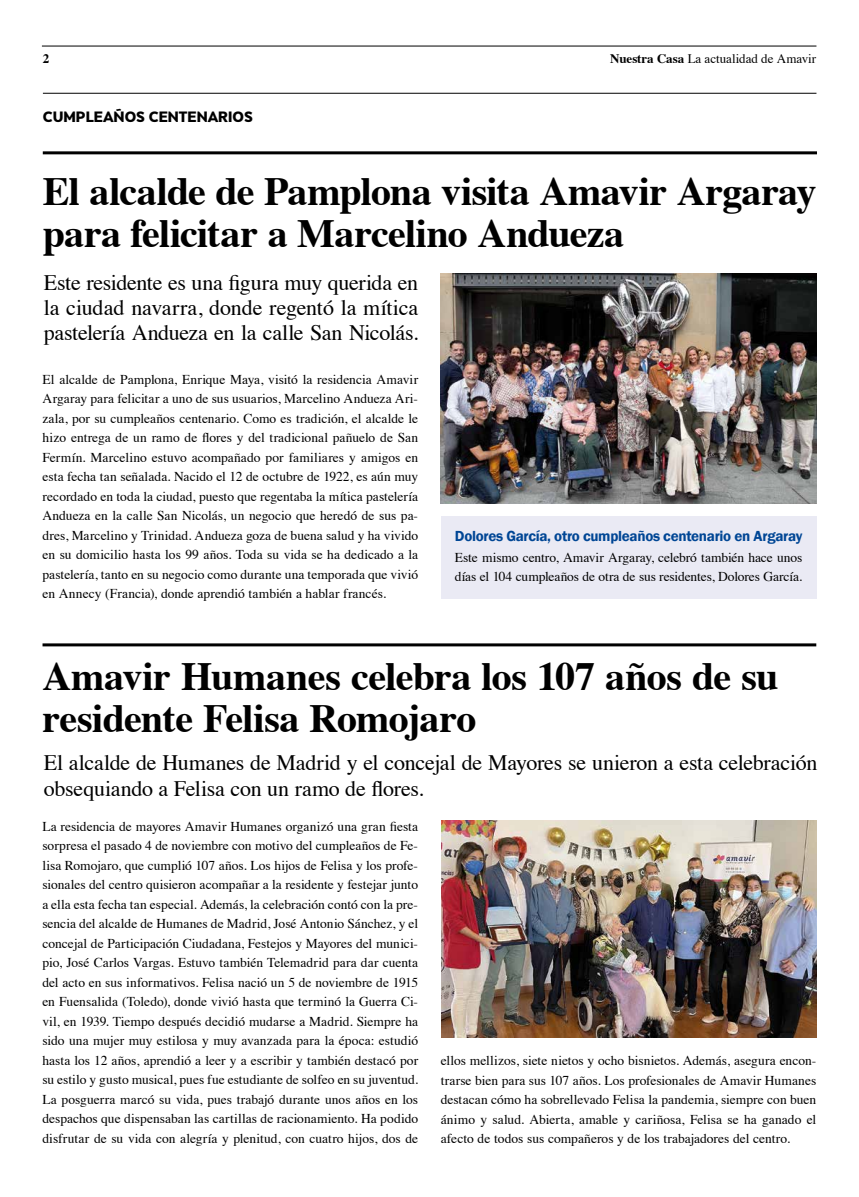
<style>
.page{position:relative;width:859px;height:1197px;background:#fff}
.page>*{position:absolute;margin:0;border:0;box-sizing:border-box;transform-origin:0 0}
.t1{font:700 40px/42px "Times";letter-spacing:-.02em;color:#000}
.t2{font:22px/25px "Times";letter-spacing:-.01em;color:#000;text-align:justify}
.t3{font:600 15px "Franklin Gothic";letter-spacing:-.02em;color:#004695}
.t4{font:900 14px "Skola Sans";color:#000}
.t5{font:13.5px/19.5px "Times";color:#000;text-align:justify}
.t6{font:13px "Times";color:#000}
.t7{font:700 13px "Times";color:#000}
.s1{font-weight:700}
</style>
<div class="page">
<div style="left:441px;top:516px;width:375px;height:82px;background:#eaeaf4"></div>
<hr style="left:43px;top:93px;width:773px;height:1px;background:#000">
<img style="left:441px;top:274px;width:375px;height:229px">
<hr style="left:43px;top:643px;width:773px;height:3px;background:#000">
<img style="left:441px;top:820px;width:375px;height:217px">
<hr style="left:43px;top:151px;width:774px;height:3px;background:#000">
<hr style="left:42px;top:46px;width:774px;height:1px;background:#000">
<p class="t7" style="left:43px;top:54px;width:8px">2</p>
<p class="t6" style="left:610px;top:54px;width:207px"><span class="s1">Nuestra Casa</span> La actualidad de Amavir</p>
<p class="t4" style="left:43px;top:108px;width:212px">CUMPLEAÑOS CENTENARIOS</p>
<h1 class="t1" style="left:43px;top:166px;width:775px">El alcalde de Pamplona visita Amavir Argaray para felicitar a Marcelino Andueza</h1>
<h2 class="t2" style="left:44px;top:268px;width:376px">Este residente es una figura muy querida en la ciudad navarra, donde regentó la mítica pastelería Andueza en la calle San Nicolás.</h2>
<p class="t5" style="left:43px;top:371px;width:377px">El alcalde de Pamplona, Enrique Maya, visitó la residencia Amavir Argaray para felicitar a uno de sus usuarios, Marcelino Andueza Ari&shy;zala, por su cumpleaños centenario. Como es tradición, el alcalde le hizo entrega de un ramo de flores y del tradicional pañuelo de San Fermín. Marcelino estuvo acompañado por familiares y amigos en esta fecha tan señalada. Nacido el 12 de octubre de 1922, es aún muy recordado en toda la ciudad, puesto que regentaba la mítica pastelería Andueza en la calle San Nicolás, un negocio que heredó de sus pa&shy;dres, Marcelino y Trinidad. Andueza goza de buena salud y ha vivido en su domicilio hasta los 99 años. Toda su vida se ha dedicado a la pastelería, tanto en su negocio como durante una temporada que vivió en Annecy (Francia), donde aprendió también a hablar francés.</p>
<p class="t3" style="left:455px;top:529px;width:349px">Dolores García, otro cumpleaños centenario en Argaray</p>
<p class="t5" style="left:455px;top:546px;width:349px">Este mismo centro, Amavir Argaray, celebró también hace unos días el 104 cumpleaños de otra de sus residentes, Dolores García.</p>
<h1 class="t1" style="left:42px;top:658px;width:738px">Amavir Humanes celebra los 107 años de su residente Felisa Romojaro</h1>
<h2 class="t2" style="left:44px;top:752px;width:775px">El alcalde de Humanes de Madrid y el concejal de Mayores se unieron a esta celebración obsequiando a Felisa con un ramo de flores.</h2>
<p class="t5" style="left:42px;top:815px;width:377px">La residencia de mayores Amavir Humanes organizó una gran fiesta sorpresa el pasado 4 de noviembre con motivo del cumpleaños de Fe&shy;lisa Romojaro, que cumplió 107 años. Los hijos de Felisa y los profe&shy;sionales del centro quisieron acompañar a la residente y festejar junto a ella esta fecha tan especial. Además, la celebración contó con la pre&shy;sencia del alcalde de Humanes de Madrid, José Antonio Sánchez, y el concejal de Participación Ciudadana, Festejos y Mayores del munici&shy;pio, José Carlos Vargas. Estuvo también Telemadrid para dar cuenta del acto en sus informativos. Felisa nació un 5 de noviembre de 1915 en Fuensalida (Toledo), donde vivió hasta que terminó la Guerra Ci&shy;vil, en 1939. Tiempo después decidió mudarse a Madrid. Siempre ha sido una mujer muy estilosa y muy avanzada para la época: estudió hasta los 12 años, aprendió a leer y a escribir y también destacó por su estilo y gusto musical, pues fue estudiante de solfeo en su juventud.<br>La posguerra marcó su vida, pues trabajó durante unos años en los despachos que dispensaban las cartillas de racionamiento. Ha podido disfrutar de su vida con alegría y plenitud, con cuatro hijos, dos de</p>
<p class="t5" style="left:441px;top:1051px;width:377px">ellos mellizos, siete nietos y ocho bisnietos. Además, asegura encon&shy;trarse bien para sus 107 años. Los profesionales de Amavir Humanes destacan cómo ha sobrellevado Felisa la pandemia, siempre con buen ánimo y salud. Abierta, amable y cariñosa, Felisa se ha ganado el afecto de todos sus compañeros y de los trabajadores del centro.</p>
</div>
